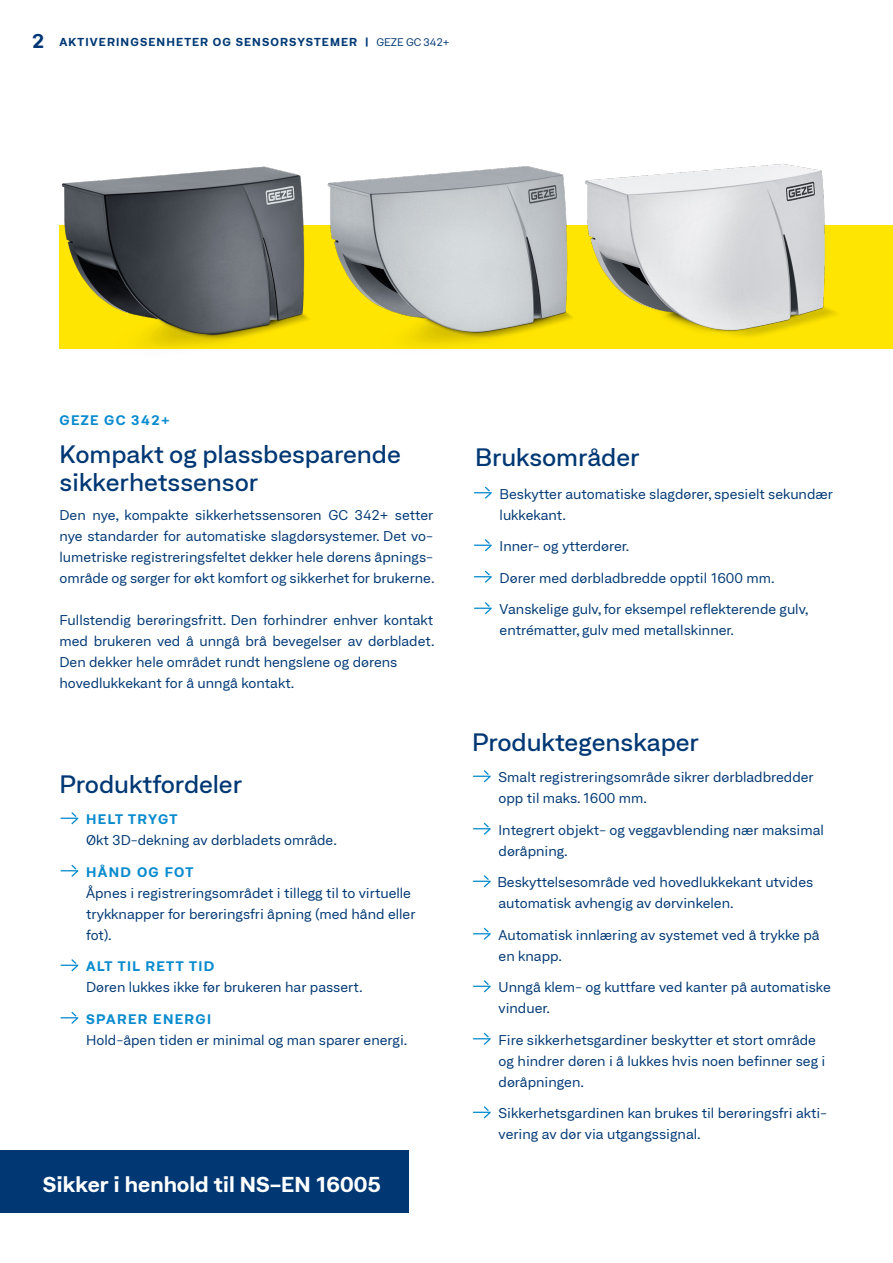
<style>
.page{position:relative;width:893px;height:1263px;background:#fff}
.page>*{position:absolute;margin:0;border:0;box-sizing:border-box;transform-origin:0 0}
.AKZENT_tekst{font:500 expanded 24px/28.8px "Neufile Grotesk";color:#013874}
.Overskrift{font:500 expanded 24px "Neufile Grotesk";color:#013874}
.Brødtekst{font:700 expanded 21px "Neufile Grotesk";color:#fff}
.BULLET{font:expanded 13.5px/21px "Neufile Grotesk";color:#013874}
.Brødtekst-2{font:expanded 13.5px/21px "Neufile Grotesk";color:#013874;text-align:justify}
.AKZENT_cyan{font:700 expanded 13.5px "Neufile Grotesk";letter-spacing:.1em;color:#098bce}
.t1{font:700 expanded 11.25px "Neufile Grotesk";letter-spacing:.1em;color:#013874}
.s1{font-size:19.5px}
.s2{font-weight:400;font-size:10.5px}
.s3{font-weight:700;color:#098bce}
</style>
<div class="page">
<svg style="left:473px;top:770px;width:18px;height:12px"></svg>
<svg style="left:473px;top:823px;width:18px;height:12px"></svg>
<svg style="left:473px;top:875px;width:18px;height:12px"></svg>
<svg style="left:473px;top:928px;width:18px;height:12px"></svg>
<svg style="left:473px;top:980px;width:18px;height:12px"></svg>
<svg style="left:473px;top:1033px;width:18px;height:12px"></svg>
<svg style="left:473px;top:1106px;width:18px;height:12px"></svg>
<img style="left:59px;top:166px;width:210px;height:183px">
<img style="left:269px;top:166px;width:257px;height:183px">
<img style="left:526px;top:163px;width:358px;height:186px">
<svg style="left:474px;top:487px;width:18px;height:12px"></svg>
<svg style="left:474px;top:539px;width:18px;height:12px"></svg>
<svg style="left:474px;top:571px;width:18px;height:12px"></svg>
<svg style="left:474px;top:602px;width:18px;height:12px"></svg>
<div style="left:0;top:1150px;width:408px;height:63px;background:#013874"></div>
<svg style="left:61px;top:812px;width:17px;height:12px"></svg>
<svg style="left:61px;top:865px;width:17px;height:12px"></svg>
<svg style="left:61px;top:959px;width:17px;height:12px"></svg>
<svg style="left:61px;top:1012px;width:17px;height:12px"></svg>
<p class="t1" style="left:32px;top:35px;width:419px"><span class="s1">2</span> AKTIVERINGSENHETER OG SENSORSYSTEMER | <span class="s2">GEZE GC 342+</span></p>
<p class="AKZENT_cyan" style="left:60px;top:411px;width:112px">GEZE GC 342+</p>
<p class="AKZENT_tekst" style="left:60px;top:439px;width:343px">Kompakt og plassbesparende sikkerhetssensor</p>
<p class="Brødtekst-2" style="left:60px;top:504px;width:377px">Den nye, kompakte sikkerhetssensoren GC 342+ setter nye standarder for automatiske slagdørsystemer. Det vo&shy;lumetriske registreringsfeltet dekker hele dørens åpnings&shy;område og sørger for økt komfort og sikkerhet for brukerne.</p>
<p class="Brødtekst-2" style="left:60px;top:609px;width:377px;text-align:left">Fullstendig berøringsfritt. Den forhindrer enhver kontakt med brukeren ved å unngå brå bevegelser av dørbladet.<br>Den dekker hele området rundt hengslene og dørens hovedlukkekant for å unngå kontakt.</p>
<p class="Overskrift" style="left:60px;top:769px;width:184px">Produktfordeler</p>
<p class="BULLET" style="left:86px;top:809px;width:252px"><span class="s3">HELT TRYGT<br></span>Økt 3D-dekning av dørbladets område.</p>
<p class="BULLET" style="left:86px;top:861px;width:331px"><span class="s3">HÅND OG FOT<br></span>Åpnes i registreringsområdet i tillegg til to virtuelle trykknapper for berøringsfri åpning (med hånd eller fot).</p>
<p class="BULLET" style="left:86px;top:956px;width:278px"><span class="s3">ALT TIL RETT TID<br></span>Døren lukkes ikke før brukeren har passert.</p>
<p class="BULLET" style="left:86px;top:1008px;width:323px"><span class="s3">SPARER ENERGI<br></span>Hold-åpen tiden er minimal og man sparer energi.</p>
<p class="Brødtekst" style="left:43px;top:1170px;width:340px">Sikker i henhold til NS-EN 16005</p>
<p class="AKZENT_tekst" style="left:475px;top:442px;width:166px">Bruksområder</p>
<p class="BULLET" style="left:500px;top:483px;width:335px">Beskytter automatiske slagdører, spesielt sekundær lukkekant.</p>
<p class="BULLET" style="left:500px;top:536px;width:131px">Inner- og ytterdører.</p>
<p class="BULLET" style="left:500px;top:567px;width:277px">Dører med dørbladbredde opptil 1600 mm.</p>
<p class="BULLET" style="left:500px;top:599px;width:311px">Vanskelige gulv, for eksempel reflekterende gulv, entrématter, gulv med metallskinner.</p>
<p class="Overskrift" style="left:472px;top:727px;width:229px">Produktegenskaper</p>
<p class="BULLET" style="left:499px;top:767px;width:317px">Smalt registreringsområde sikrer dørbladbredder opp til maks. 1600 mm.</p>
<p class="BULLET" style="left:499px;top:819px;width:327px">Integrert objekt- og veggavblending nær maksimal døråpning.</p>
<p class="BULLET" style="left:497px;top:872px;width:317px">Beskyttelsesområde ved hovedlukkekant utvides automatisk avhengig av dørvinkelen.</p>
<p class="BULLET" style="left:499px;top:924px;width:323px">Automatisk innlæring av systemet ved å trykke på en knapp.</p>
<p class="BULLET" style="left:499px;top:977px;width:334px">Unngå klem- og kuttfare ved kanter på automatiske vinduer.</p>
<p class="BULLET" style="left:499px;top:1029px;width:328px">Fire sikkerhetsgardiner beskytter et stort område og hindrer døren i å lukkes hvis noen befinner seg i døråpningen.</p>
<p class="BULLET" style="left:499px;top:1103px;width:330px">Sikkerhetsgardinen kan brukes til berøringsfri akti&shy;vering av dør via utgangssignal.</p>
</div>
